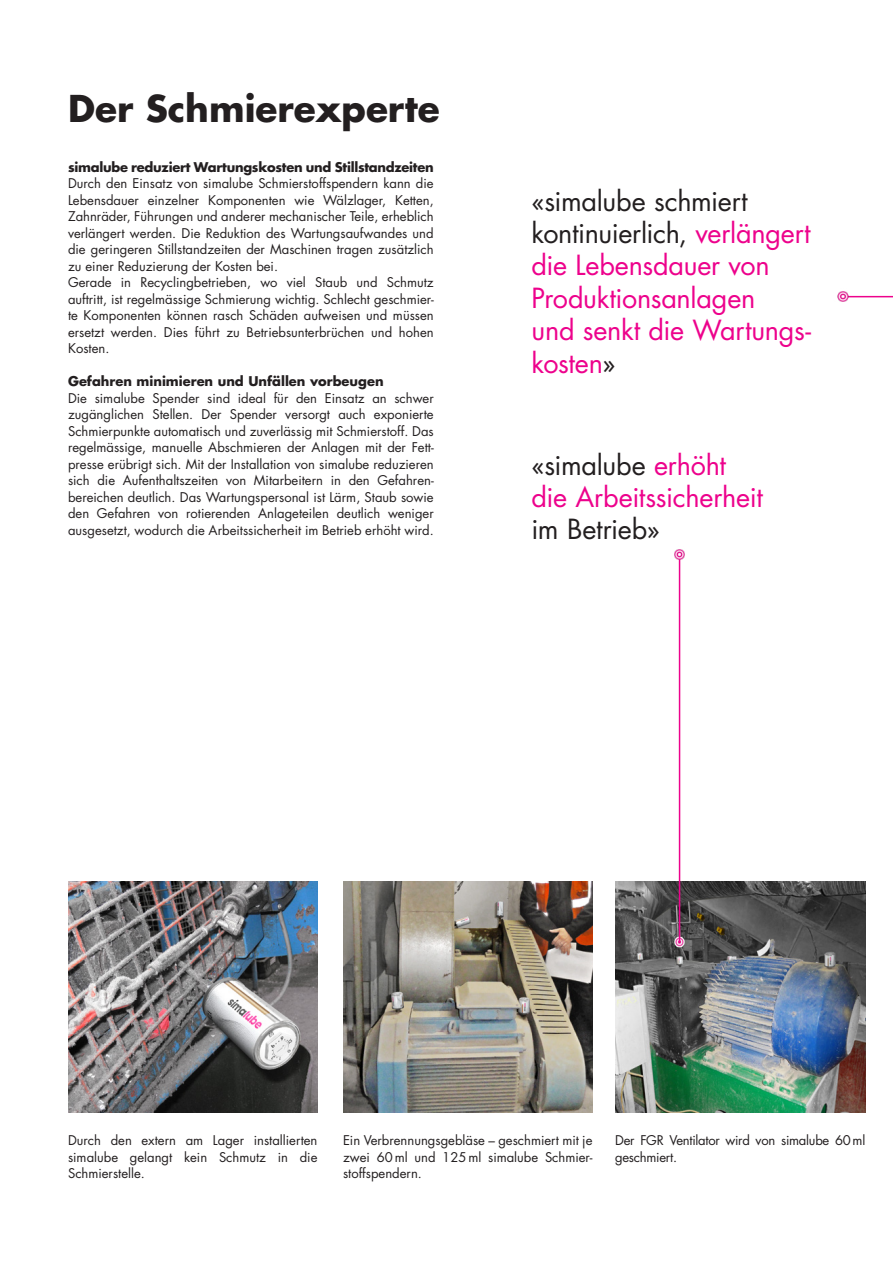
<style>
.page{position:relative;width:893px;height:1263px;background:#fff}
.page>*{position:absolute;margin:0;border:0;box-sizing:border-box;transform-origin:0 0}
._02_Headline_Bold{font:700 36px "Futura Std";color:#231f20}
._02_Titel_Inhalt_Aus{font:27px/32.4px "Futura Std";letter-spacing:-.01em;color:#ed028c}
._02_Lauftext{font:13.05px/16.5px "Futura Std";color:#231f20;text-align:justify}
._02_Lauftext_Titelei{font:700 13.05px "Futura Std";letter-spacing:-.02em;color:#231f20}
._02_Lauftext-2{font:13.05px/16.5px "Futura Std";letter-spacing:-.02em;color:#231f20}
._02_Lauftext_Titelei-2{font:700 13.05px "Futura Std";color:#231f20}
.s1{color:#231f20}
</style>
<div class="page">
<img style="left:616px;top:881px;width:249px;height:231px">
<img style="left:68px;top:881px;width:249px;height:231px">
<img style="left:343px;top:881px;width:249px;height:231px">
<svg style="left:852px;top:295px;width:41px;height:3px"></svg>
<img style="left:837px;top:291px;width:15px;height:11px">
<img style="left:670px;top:933px;width:19px;height:18px">
<hr style="left:679px;top:559px;width:1px;height:383px;background:#ed028c">
<img style="left:674px;top:549px;width:11px;height:15px">
<p class="_02_Headline_Bold" style="left:68px;top:85px;width:373px">Der Schmierexperte</p>
<p class="_02_Lauftext_Titelei" style="left:68px;top:158px;width:367px">simalube reduziert Wartungskosten und Stillstandzeiten</p>
<p class="_02_Lauftext" style="left:68px;top:175px;width:367px">Durch den Einsatz von simalube Schmierstoffspendern kann die Lebensdauer einzelner Komponenten wie Wälzlager, Ketten, Zahnräder, Führungen und anderer mechanischer Teile, erheblich verlängert werden. Die Reduktion des Wartungsaufwandes und die geringeren Stillstandzeiten der Maschinen tragen zusätzlich zu einer Reduzierung der Kosten bei.</p>
<p class="_02_Lauftext" style="left:68px;top:274px;width:367px">Gerade in Recyclingbetrieben, wo viel Staub und Schmutz auftritt, ist regelmässige Schmierung wichtig. Schlecht geschmier&shy;te Komponenten können rasch Schäden aufweisen und müssen ersetzt werden. Dies führt zu Betriebsunterbrüchen und hohen Kosten.</p>
<p class="_02_Lauftext_Titelei-2" style="left:68px;top:373px;width:317px">Gefahren minimieren und Unfällen vorbeugen</p>
<p class="_02_Lauftext" style="left:68px;top:390px;width:367px">Die simalube Spender sind ideal für den Einsatz an schwer zugänglichen Stellen. Der Spender versorgt auch exponierte Schmierpunkte automatisch und zuverlässig mit Schmierstoff. Das regelmässige, manuelle Abschmieren der Anlagen mit der Fett&shy;presse erübrigt sich. Mit der Installation von simalube reduzieren sich die Aufenthaltszeiten von Mitarbeitern in den Gefahren&shy;bereichen deutlich. Das Wartungspersonal ist Lärm, Staub sowie den Gefahren von rotierenden Anlageteilen deutlich weniger ausgesetzt, wodurch die Arbeitssicherheit im Betrieb erhöht wird.</p>
<p class="_02_Titel_Inhalt_Aus" style="left:531px;top:185px;width:281px"><span class="s1">«simalube schmiert kontinuierlich,</span> verlängert die Lebensdauer von<br>Produktionsanlagen<br>und senkt die Wartungs&shy;kosten<span class="s1">»</span></p>
<p class="_02_Titel_Inhalt_Aus" style="left:531px;top:449px;width:233px"><span class="s1">«simalube</span> erhöht die Arbeitssicherheit <span class="s1">im Betrieb»</span></p>
<p class="_02_Lauftext" style="left:68px;top:1132px;width:251px">Durch den extern am Lager installierten simalube gelangt kein Schmutz in die Schmierstelle.</p>
<p class="_02_Lauftext-2" style="left:615px;top:1132px;width:252px">Der FGR Ventilator wird von simalube 60ml geschmiert.</p>
<p class="_02_Lauftext" style="left:343px;top:1132px;width:251px">Ein Verbrennungsgebläse – geschmiert mit je zwei 60ml und 125ml simalube Schmier&shy;stoffspendern.</p>
</div>
